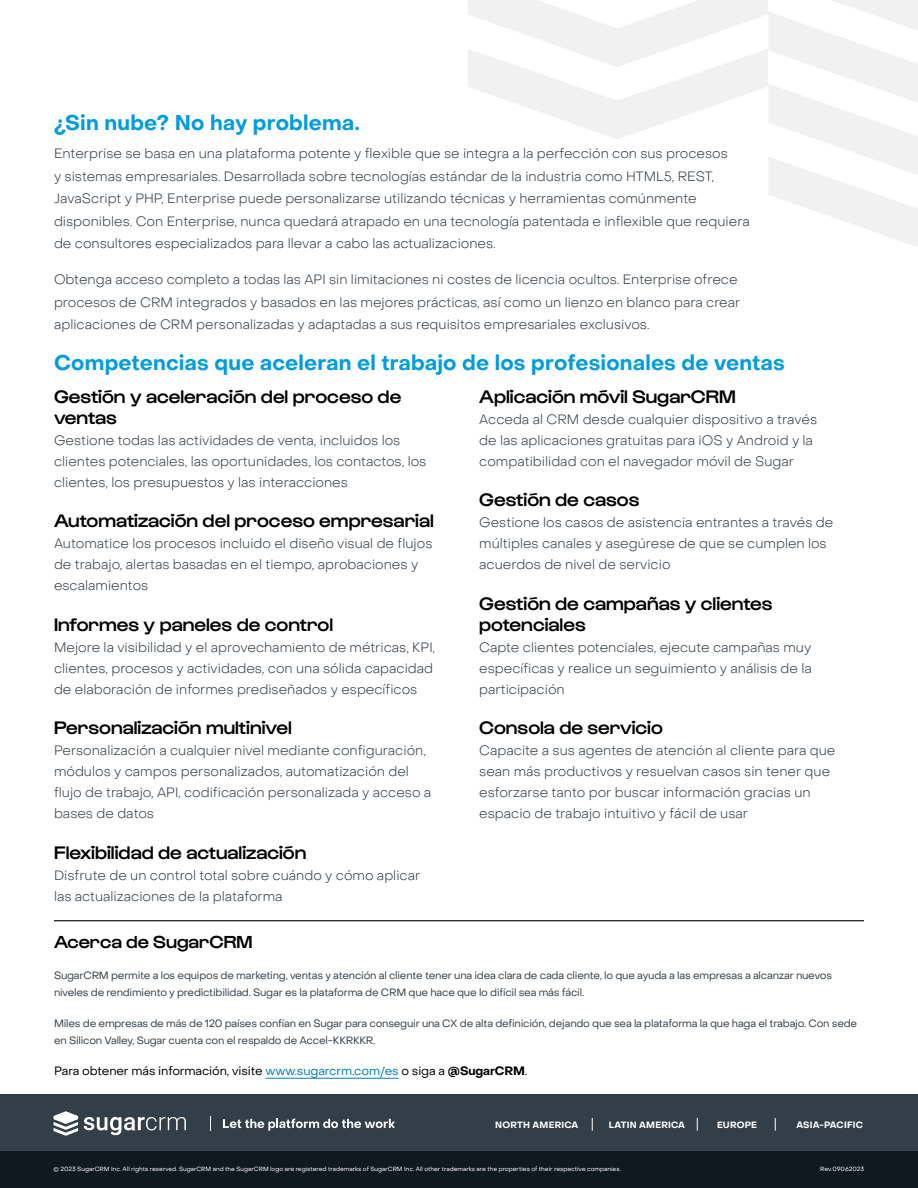
<style>
.page{position:relative;width:918px;height:1188px;background:#fff}
.page>*{position:absolute;margin:0;border:0;box-sizing:border-box;transform-origin:0 0}
.t1{font:700 21px "Object Sans";letter-spacing:.01em;color:#009cde}
.t2{font:500 18.75px/21px "Gustavo";color:#000}
.t3{font:500 18px "Gustavo";color:#000}
.t4{font:300 13.5px/21px "Object Sans";color:#333f48}
.t5{font:12px "Object Sans";letter-spacing:-.01em;color:#000}
.t6{font:10.5px/17.4px "Object Sans";letter-spacing:-.02em;color:#333f48}
.t7{font:700 9.15px "Object Sans";letter-spacing:.02em;color:#fff}
.t8{font:700 9px "Object Sans";letter-spacing:.02em;color:#fff}
.t9{font:6px "Object Sans";color:#fff}
.s1{color:#007db9}
.s2{font-weight:700}
</style>
<div class="page">
<svg style="left:468px;top:0;width:450px;height:247px"></svg>
<div style="left:0;top:1094px;width:918px;height:57px;background:#333f48"></div>
<div style="left:0;top:1151px;width:918px;height:37px;background:#101820"></div>
<hr style="left:265px;top:1078px;width:134px;height:1px;background:#007db9">
<hr style="left:54px;top:920px;width:810px;height:1px;background:#000">
<svg style="left:54px;top:1111px;width:24px;height:25px"></svg>
<svg style="left:84px;top:1117px;width:102px;height:18px"></svg>
<svg style="left:210px;top:1116px;width:1px;height:15px"></svg>
<svg style="left:223px;top:1119px;width:172px;height:12px"></svg>
<svg style="left:592px;top:1118px;width:1px;height:13px"></svg>
<svg style="left:697px;top:1118px;width:1px;height:13px"></svg>
<svg style="left:775px;top:1118px;width:1px;height:13px"></svg>
<h1 class="t1" style="left:54px;top:110px;width:307px">¿Sin nube? No hay problema.</h1>
<p class="t4" style="left:54px;top:142px;width:697px;line-height:22.5px">Enterprise se basa en una plataforma potente y flexible que se integra a la perfección con sus procesos<br>y sistemas empresariales. Desarrollada sobre tecnologías estándar de la industria como HTML5, REST, JavaScript y PHP, Enterprise puede personalizarse utilizando técnicas y herramientas comúnmente disponibles. Con Enterprise, nunca quedará atrapado en una tecnología patentada e inflexible que requiera de consultores especializados para llevar a cabo las actualizaciones.</p>
<p class="t4" style="left:54px;top:268px;width:688px;line-height:22.5px">Obtenga acceso completo a todas las API sin limitaciones ni costes de licencia ocultos. Enterprise ofrece procesos de CRM integrados y basados en las mejores prácticas, así como un lienzo en blanco para crear aplicaciones de CRM personalizadas y adaptadas a sus requisitos empresariales exclusivos.</p>
<h1 class="t1" style="left:54px;top:350px;width:732px">Competencias que aceleran el trabajo de los profesionales de ventas</h1>
<h2 class="t2" style="left:54px;top:386px;width:349px">Gestión y aceleración del proceso de ventas</h2>
<p class="t4" style="left:54px;top:429px;width:374px">Gestione todas las actividades de venta, incluidos los clientes potenciales, las oportunidades, los contactos, los clientes, los presupuestos y las interacciones</p>
<h2 class="t2" style="left:54px;top:511px;width:381px">Automatización del proceso empresarial</h2>
<p class="t4" style="left:54px;top:533px;width:380px">Automatice los procesos incluido el diseño visual de flujos de trabajo, alertas basadas en el tiempo, aprobaciones y escalamientos</p>
<h2 class="t2" style="left:54px;top:614px;width:281px">Informes y paneles de control</h2>
<p class="t4" style="left:54px;top:636px;width:382px">Mejore la visibilidad y el aprovechamiento de métricas, KPI, clientes, procesos y actividades, con una sólida capacidad de elaboración de informes prediseñados y específicos</p>
<h2 class="t2" style="left:54px;top:718px;width:239px">Personalización multinivel</h2>
<p class="t4" style="left:54px;top:740px;width:379px">Personalización a cualquier nivel mediante configuración, módulos y campos personalizados, automatización del flujo de trabajo, API, codificación personalizada y acceso a bases de datos</p>
<h2 class="t2" style="left:54px;top:842px;width:254px">Flexibilidad de actualización</h2>
<p class="t4" style="left:54px;top:864px;width:368px">Disfrute de un control total sobre cuándo y cómo aplicar las actualizaciones de la plataforma</p>
<h2 class="t2" style="left:479px;top:386px;width:258px">Aplicación móvil SugarCRM</h2>
<p class="t4" style="left:479px;top:408px;width:339px">Acceda al CRM desde cualquier dispositivo a través de las aplicaciones gratuitas para iOS y Android y la compatibilidad con el navegador móvil de Sugar</p>
<h2 class="t2" style="left:479px;top:490px;width:162px">Gestión de casos</h2>
<p class="t4" style="left:479px;top:512px;width:356px">Gestione los casos de asistencia entrantes a través de múltiples canales y asegúrese de que se cumplen los acuerdos de nivel de servicio</p>
<h2 class="t2" style="left:479px;top:593px;width:295px">Gestión de campañas y clientes potenciales</h2>
<p class="t4" style="left:479px;top:636px;width:334px;text-align:justify">Capte clientes potenciales, ejecute campañas muy específicas y realice un seguimiento y análisis de la participación</p>
<h2 class="t2" style="left:479px;top:718px;width:185px">Consola de servicio</h2>
<p class="t4" style="left:479px;top:740px;width:358px">Capacite a sus agentes de atención al cliente para que sean más productivos y resuelvan casos sin tener que esforzarse tanto por buscar información gracias un espacio de trabajo intuitivo y fácil de usar</p>
<h3 class="t3" style="left:54px;top:931px;width:200px">Acerca de SugarCRM</h3>
<p class="t6" style="left:54px;top:966px;width:780px">SugarCRM permite a los equipos de marketing, ventas y atención al cliente tener una idea clara de cada cliente, lo que ayuda a las empresas a alcanzar nuevos niveles de rendimiento y predictibilidad. Sugar es la plataforma de CRM que hace que lo difícil sea más fácil.</p>
<p class="t6" style="left:54px;top:1015px;width:805px">Miles de empresas de más de 120 países confían en Sugar para conseguir una CX de alta definición, dejando que sea la plataforma la que haga el trabajo. Con sede en Silicon Valley, Sugar cuenta con el respaldo de Accel-KKRKKR.</p>
<p class="t5" style="left:54px;top:1064px;width:475px">Para obtener más información, visite <span class="s1">www.sugarcrm.com/es</span> o siga a <span class="s2">@SugarCRM</span>.</p>
<p class="t8" style="left:495px;top:1119px;width:85px">NORTH AMERICA</p>
<p class="t8" style="left:609px;top:1119px;width:78px">LATIN AMERICA</p>
<p class="t8" style="left:717px;top:1119px;width:42px">EUROPE</p>
<p class="t7" style="left:797px;top:1119px;width:68px">ASIA-PACIFIC</p>
<p class="t9" style="left:54px;top:1165px;width:569px">© 2023 SugarCRM Inc. All rights reserved. SugarCRM and the SugarCRM logo are registered trademarks of SugarCRM Inc. All other trademarks are the properties of their respective companies.</p>
<p class="t9" style="left:820px;top:1166px;width:45px">Rev. 09062023</p>
</div>
